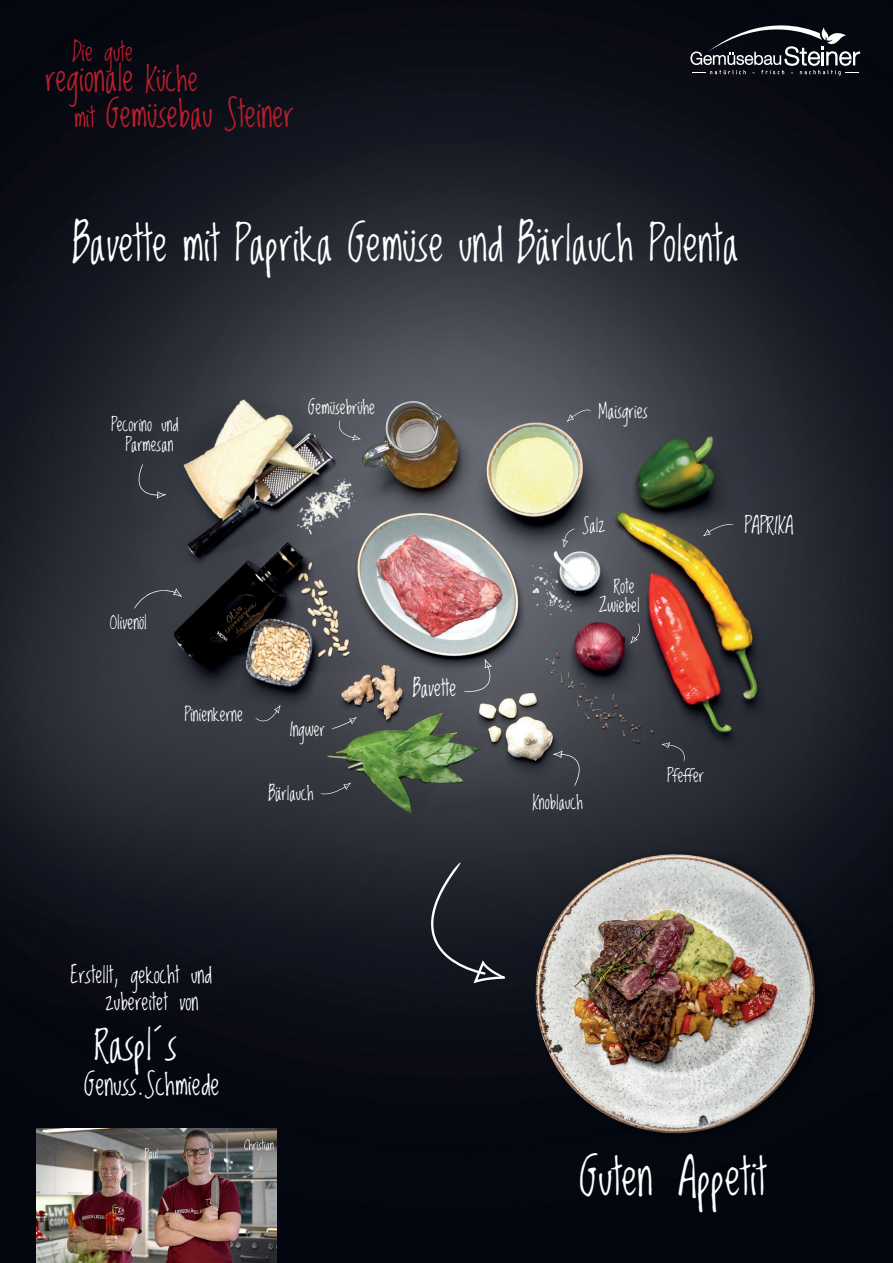
<style>
.page{position:relative;width:893px;height:1263px;background:#fff}
.page>*{position:absolute;margin:0;border:0;box-sizing:border-box;transform-origin:0 0}
.t1{font:49.5px "Lovedbythe King";color:#fff}
.t2{font:48px "Lovedbythe King";color:#fff}
.t3{font:42.3px "Lovedbythe King";color:#fff}
.t4{font:36px/35.2px "Lovedbythe King";color:#be1d2c}
.t5{font:29.1px "Lovedbythe King";color:#fff}
.t6{font:25.5px "Lovedbythe King";color:#be1d2c}
.t7{font:22.65px/27.3px "Lovedbythe King";color:#fff}
.t8{font:22.05px "Lovedbythe King";color:#fff}
.t9{font:19.2px "Lovedbythe King";color:#fff}
.t10{font:18.9px/19.2px "Lovedbythe King";color:#fff;text-align:center}
.t11{font:18.75px "Lovedbythe King";color:#fff}
.t12{font:18.45px/19.2px "Lovedbythe King";color:#fff;text-align:center}
.s1{font-size:33px}
.s2{font-size:27px}
</style>
<div class="page">
<img style="left:0;top:0;width:893px;height:1263px">
<svg style="left:463px;top:659px;width:29px;height:33px"></svg>
<svg style="left:553px;top:750px;width:27px;height:37px"></svg>
<svg style="left:134px;top:588px;width:48px;height:21px"></svg>
<svg style="left:139px;top:463px;width:27px;height:36px"></svg>
<svg style="left:331px;top:717px;width:26px;height:12px"></svg>
<svg style="left:320px;top:783px;width:31px;height:11px"></svg>
<svg style="left:703px;top:524px;width:31px;height:12px"></svg>
<svg style="left:562px;top:528px;width:14px;height:20px"></svg>
<svg style="left:630px;top:623px;width:10px;height:21px"></svg>
<svg style="left:567px;top:410px;width:24px;height:12px"></svg>
<svg style="left:661px;top:742px;width:24px;height:20px"></svg>
<svg style="left:255px;top:705px;width:26px;height:16px"></svg>
<svg style="left:339px;top:419px;width:22px;height:21px"></svg>
<svg style="left:431px;top:861px;width:76px;height:122px;background:#262932"></svg>
<img style="left:532px;top:847px;width:294px;height:295px">
<svg style="left:690px;top:13px;width:170px;height:62px;background:#2b2d35"></svg>
<img style="left:36px;top:1128px;width:240px;height:135px">
<h3 class="t6" style="left:72px;top:34px;width:62px">Die gute</h3>
<h3 class="t4" style="left:74px;top:64px;width:222px;text-indent:-29px">regionale <span class="s1">Küche<br></span><span class="s2">mit</span> Gemüsebau Steiner</h3>
<h2 class="t2" style="left:72px;top:211px;width:668px">Bavette mit Paprika Gemüse und Bärlauch Polenta</h2>
<p class="t12" style="left:111px;top:417px;width:69px">Pecorino und<br>Parmesan</p>
<p class="t11" style="left:308px;top:394px;width:68px">Gemüsebrühe</p>
<p class="t11" style="left:110px;top:609px;width:39px">Olivenöl</p>
<p class="t11" style="left:185px;top:701px;width:60px">Pinienkerne</p>
<p class="t11" style="left:290px;top:716px;width:37px">Ingwer</p>
<p class="t11" style="left:268px;top:780px;width:47px">Bärlauch</p>
<p class="t8" style="left:413px;top:673px;width:45px">Bavette</p>
<p class="t7" style="left:105px;top:963px;width:108px;text-indent:-35px">Erstellt, gekocht und zubereitet von</p>
<h3 class="t3" style="left:95px;top:1015px;width:84px">Raspl´s</h3>
<h3 class="t5" style="left:84px;top:1064px;width:137px">Genuss.Schmiede</h3>
<p class="t9" style="left:598px;top:398px;width:51px">Maisgries</p>
<p class="t12" style="left:582px;top:518px;width:25px">Salz</p>
<p class="t10" style="left:599px;top:578px;width:42px">Rote<br>Zwiebel</p>
<p class="t8" style="left:745px;top:509px;width:51px">PAPRIKA</p>
<p class="t11" style="left:533px;top:790px;width:52px">Knoblauch</p>
<p class="t12" style="left:667px;top:767px;width:38px">Pfeffer</p>
<h1 class="t1" style="left:579px;top:1142px;width:189px">Guten Appetit</h1>
</div>
